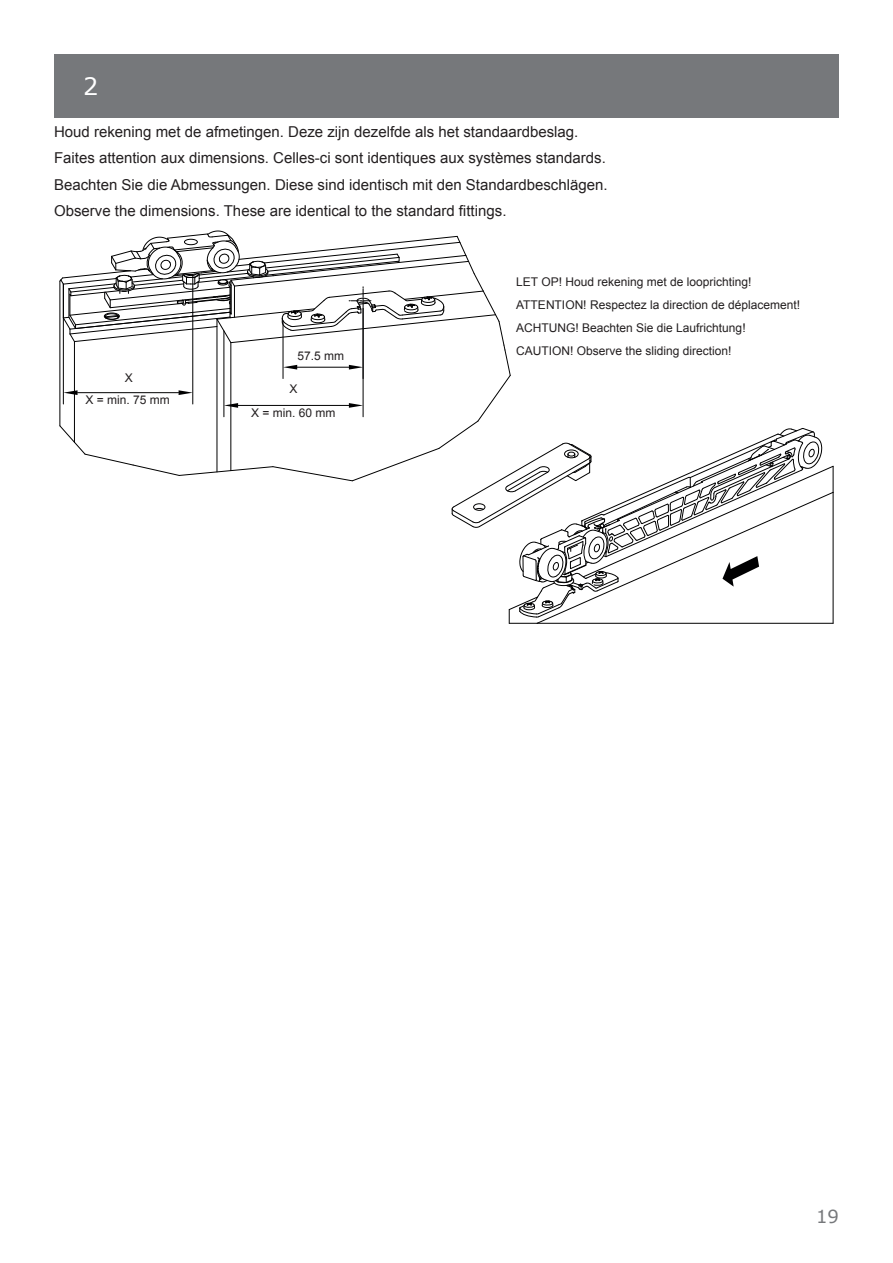
<style>
.page{position:relative;width:893px;height:1263px;background:#fff}
.page>*{position:absolute;margin:0;border:0;box-sizing:border-box;transform-origin:0 0}
.t1{font:24px "Verdana";color:#fff}
.t2{font:18px "Verdana";color:#76787b}
.t3{font:15px "Arial";color:#231f20}
.t4{font:12px "Arial";color:#231f20}
</style>
<div class="page">
<svg style="left:59px;top:230px;width:775px;height:394px"></svg>
<div style="left:54px;top:54px;width:785px;height:64px;background:#76787b"></div>
<p class="t1" style="left:83px;top:71px;width:17px">2</p>
<p class="t3" style="left:54px;top:122px;width:526px">Houd rekening met de afmetingen. Deze zijn dezelfde als het standaardbeslag.</p>
<p class="t3" style="left:54px;top:148px;width:553px">Faites attention aux dimensions. Celles-ci sont identiques aux systèmes standards.</p>
<p class="t3" style="left:54px;top:175px;width:555px">Beachten Sie die Abmessungen. Diese sind identisch mit den Standardbeschlägen.</p>
<p class="t3" style="left:54px;top:201px;width:454px">Observe the dimensions. These are identical to the standard fittings.</p>
<p class="t4" style="left:125px;top:370px;width:10px">X</p>
<p class="t4" style="left:86px;top:392px;width:86px">X = min. 75 mm</p>
<p class="t4" style="left:297px;top:348px;width:48px">57.5 mm</p>
<p class="t4" style="left:290px;top:381px;width:10px">X</p>
<p class="t4" style="left:251px;top:405px;width:86px">X = min. 60 mm</p>
<p class="t4" style="left:516px;top:274px;width:237px">LET OP! Houd rekening met de looprichting!</p>
<p class="t4" style="left:516px;top:297px;width:285px">ATTENTION! Respectez la direction de déplacement!</p>
<p class="t4" style="left:516px;top:320px;width:231px">ACHTUNG! Beachten Sie die Laufrichtung!</p>
<p class="t4" style="left:516px;top:343px;width:217px">CAUTION! Observe the sliding direction!</p>
<p class="t2" style="left:816px;top:1205px;width:24px">19</p>
</div>
